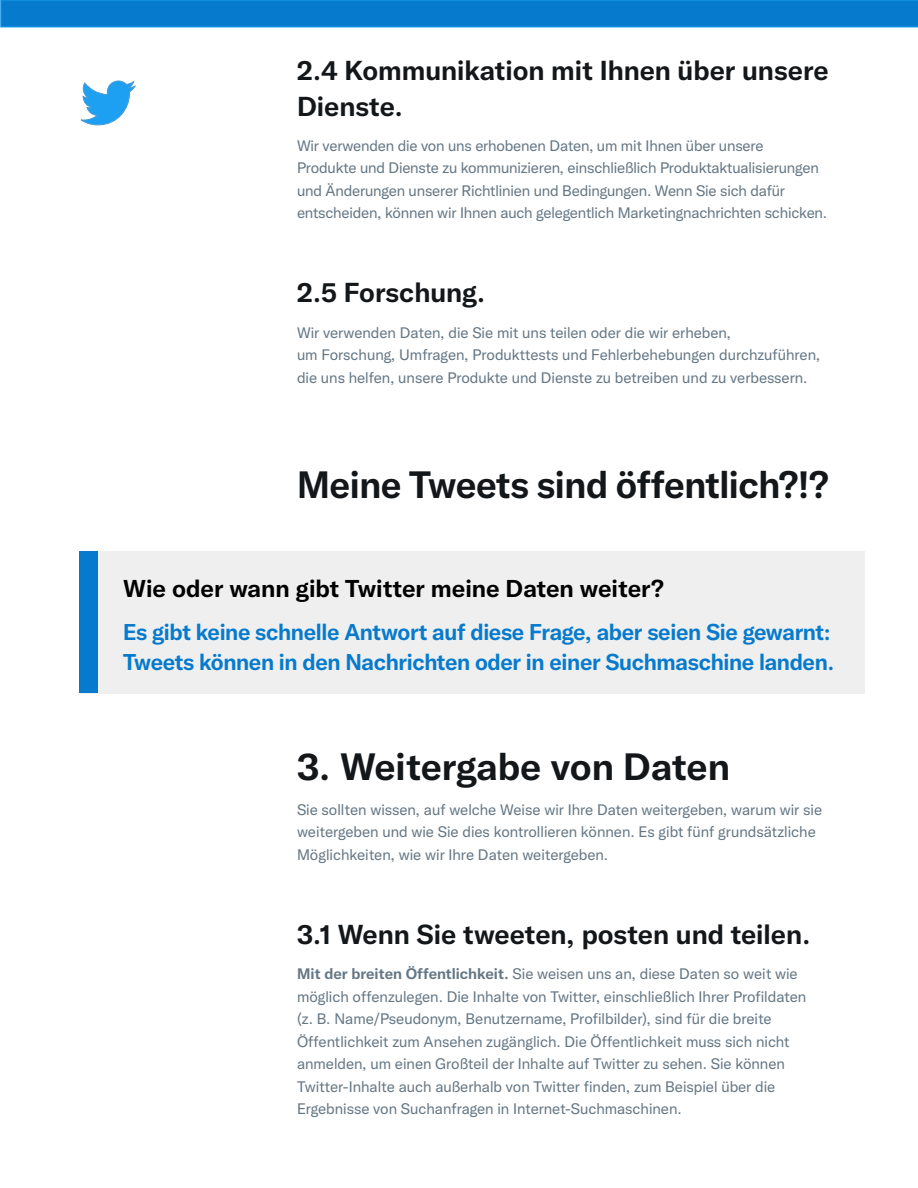
<style>
.page{position:relative;width:918px;height:1188px;background:#fff}
.page>*{position:absolute;margin:0;border:0;box-sizing:border-box;transform-origin:0 0}
.t1{font:700 37.5px "Chirp";letter-spacing:-.01em;color:#14171a}
.t2{font:700 27px/36px "Chirp";color:#14171a}
.t3{font:700 24px "Chirp";color:#000}
.t4{font:700 22.5px/30px "Chirp";letter-spacing:-.015em;color:#067acc}
.t5{font:15px/22.5px "Chirp";color:#647785}
.s1{font-weight:700}
</style>
<div class="page">
<div style="left:1px;top:0;width:917px;height:27px;background:#067acc;border:1px solid #1da0f1"></div>
<div style="left:81px;top:551px;width:784px;height:142px;background:#efeff0"></div>
<div style="left:80px;top:551px;width:18px;height:142px;background:#067acc"></div>
<svg style="left:81px;top:81px;width:54px;height:44px"></svg>
<h2 class="t2" style="left:297px;top:52px;width:533px">2.4 Kommunikation mit Ihnen über unsere<br>Dienste.</h2>
<p class="t5" style="left:297px;top:134px;width:532px">Wir verwenden die von uns erhobenen Daten, um mit Ihnen über unsere<br>Produkte und Dienste zu kommunizieren, einschließlich Produktaktualisierungen und Änderungen unserer Richtlinien und Bedingungen. Wenn Sie sich dafür entscheiden, können wir Ihnen auch gelegentlich Marketingnachrichten schicken.</p>
<h2 class="t2" style="left:297px;top:275px;width:190px">2.5 Forschung.</h2>
<p class="t5" style="left:297px;top:321px;width:525px">Wir verwenden Daten, die Sie mit uns teilen oder die wir erheben,<br>um Forschung, Umfragen, Produkttests und Fehlerbehebungen durchzuführen, die uns helfen, unsere Produkte und Dienste zu betreiben und zu verbessern.</p>
<h1 class="t1" style="left:297px;top:463px;width:533px">Meine Tweets sind öffentlich?!?</h1>
<h3 class="t3" style="left:123px;top:575px;width:542px">Wie oder wann gibt Twitter meine Daten weiter?</h3>
<h3 class="t4" style="left:123px;top:617px;width:713px">Es gibt keine schnelle Antwort auf diese Frage, aber seien Sie gewarnt:<br>Tweets können in den Nachrichten oder in einer Suchmaschine landen.</h3>
<h1 class="t1" style="left:297px;top:744px;width:434px">3. Weitergabe von Daten</h1>
<p class="t5" style="left:297px;top:798px;width:527px">Sie sollten wissen, auf welche Weise wir Ihre Daten weitergeben, warum wir sie weitergeben und wie Sie dies kontrollieren können. Es gibt fünf grundsätzliche<br>Möglichkeiten, wie wir Ihre Daten weitergeben.</p>
<h2 class="t2" style="left:297px;top:916px;width:515px">3.1 Wenn Sie tweeten, posten und teilen.</h2>
<p class="t5" style="left:297px;top:963px;width:511px"><span class="s1">Mit der breiten Öffentlichkeit.</span> Sie weisen uns an, diese Daten so weit wie möglich offenzulegen. Die Inhalte von Twitter, einschließlich Ihrer Profildaten (z. B. Name/Pseudonym, Benutzername, Profilbilder), sind für die breite Öffentlichkeit zum Ansehen zugänglich. Die Öffentlichkeit muss sich nicht anmelden, um einen Großteil der Inhalte auf Twitter zu sehen. Sie können Twitter-Inhalte auch außerhalb von Twitter finden, zum Beispiel über die Ergebnisse von Suchanfragen in Internet-Suchmaschinen.</p>
</div>
